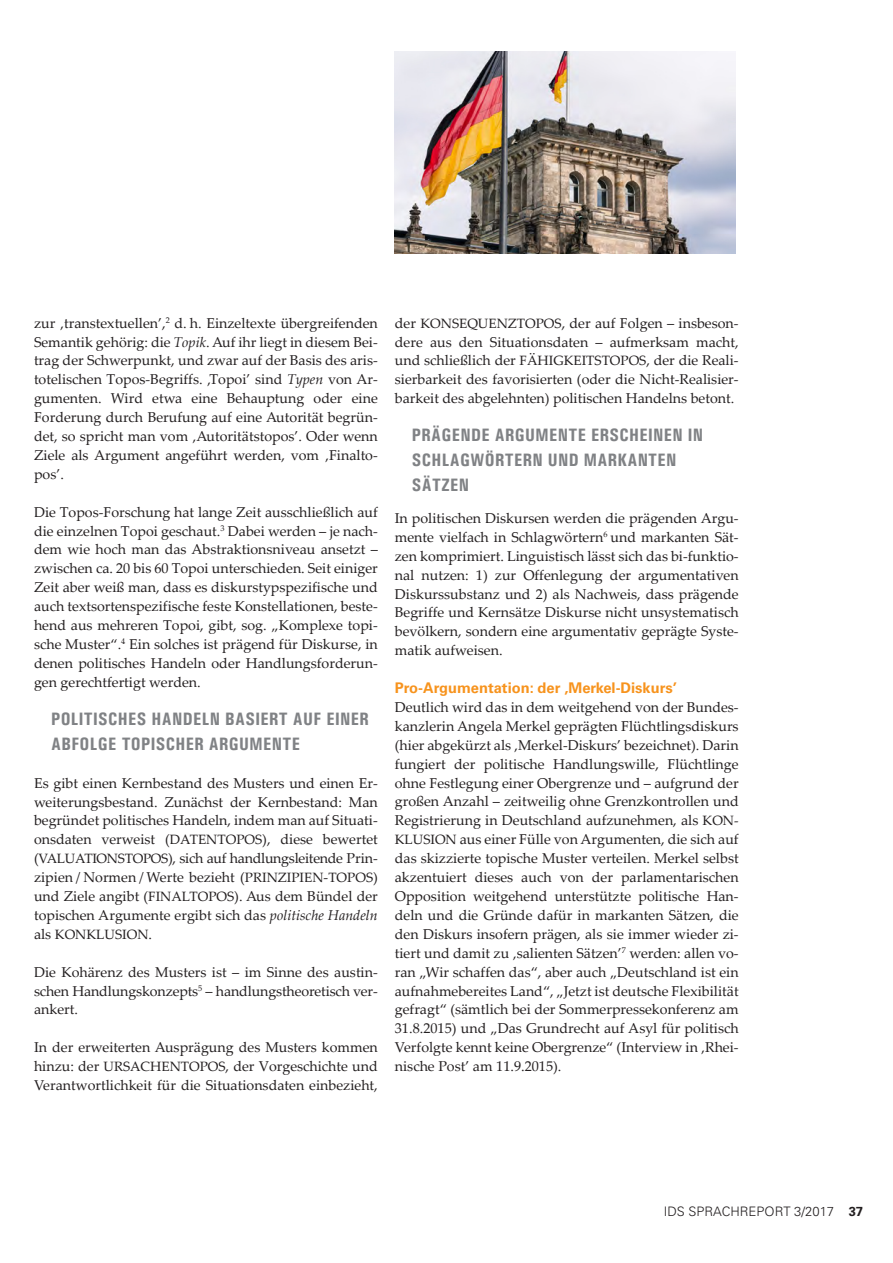
<style>
.page{position:relative;width:893px;height:1263px;background:#fff}
.page>*{position:absolute;margin:0;border:0;box-sizing:border-box;transform-origin:0 0}
.t1{font:700 condensed 18px/25.2px "Univers";letter-spacing:.02em;color:#808285}
.t2{font:700 14.7px "Univers LT Pro 65";color:#f7931d}
.t3{font:14.25px/18.9px "Palatino Linotype";color:#231f20;text-align:justify}
.t4{font:13.5px "Palatino Linotype";color:#231f20}
.t5{font:300 13.05px "Univers LT Pro 45";color:#231f20}
.s1{font-style:italic}
.s2{font-size:13.5px}
.s3{font-size:14.25px}
.s4{font-family:"Univers LT Pro 65";font-weight:700}
</style>
<div class="page">
<img style="left:395px;top:51px;width:341px;height:202px">
<p class="t3" style="left:34px;top:313px;width:345px">zur ‚transtextuellen’,<sup>2</sup> d. h. Einzeltexte übergreifenden Semantik gehörig: die <span class="s1">Topik</span>. Auf ihr liegt in diesem Bei&shy;trag der Schwerpunkt, und zwar auf der Basis des aris&shy;totelischen Topos-Begriffs. ‚Topoi’ sind <span class="s1">Typen</span> von Ar&shy;gumenten. Wird etwa eine Behauptung oder eine Forderung durch Berufung auf eine Autorität begrün&shy;det, so spricht man vom ‚Autoritätstopos’. Oder wenn Ziele als Argument angeführt werden, vom ‚Finalto&shy;pos’.</p>
<p class="t3" style="left:34px;top:502px;width:345px">Die Topos-Forschung hat lange Zeit ausschließlich auf die einzelnen Topoi geschaut.<sup>3</sup> Dabei werden – je nach&shy;dem wie hoch man das Abstraktionsniveau ansetzt – zwischen ca. 20 bis 60 Topoi unterschieden. Seit einiger Zeit aber weiß man, dass es diskurstypspezifische und auch textsortenspezifische feste Konstellationen, beste&shy;hend aus mehreren Topoi, gibt, sog. „Komplexe topi&shy;sche Muster“.<sup>4</sup> Ein solches ist prägend für Diskurse, in denen politisches Handeln oder Handlungsforderun&shy;gen gerechtfertigt werden.</p>
<p class="t1" style="left:51px;top:706px;width:319px">POLITISCHES HANDELN BASIERT AUF EINER<br>ABFOLGE TOPISCHER ARGUMENTE</p>
<p class="t3" style="left:34px;top:773px;width:345px">Es gibt einen Kernbestand des Musters und einen Er&shy;weiterungsbestand. Zunächst der Kernbestand: Man begründet politisches Handeln, indem man auf Situati&shy;onsdaten verweist (<span class="s2">DATENTOPOS</span>), diese bewertet (<span class="s2">VALUATIONSTOPOS</span>), sich auf handlungsleitende Prin&shy;zipien / Normen / Werte bezieht (<span class="s2">PRINZIPIEN</span>-<span class="s2">TOPOS</span>) und Ziele angibt (<span class="s2">FINALTOPOS</span>). Aus dem Bündel der topischen Argumente ergibt sich das <span class="s1">politische Handeln</span></p>
<p class="t4" style="left:34px;top:925px;width:120px"><span class="s3">als</span> KONKLUSION<span class="s3">.</span></p>
<p class="t3" style="left:34px;top:962px;width:345px">Die Kohärenz des Musters ist – im Sinne des austin&shy;schen Handlungskonzepts<sup>5</sup> – handlungstheoretisch ver&shy;ankert.</p>
<p class="t3" style="left:34px;top:1037px;width:345px">In der erweiterten Ausprägung des Musters kommen hinzu: der <span class="s2">URSACHENTOPOS</span>, der Vorgeschichte und Verantwortlichkeit für die Situationsdaten einbezieht,</p>
<p class="t3" style="left:395px;top:313px;width:345px">der <span class="s2">KONSEQUENZTOPOS</span>, der auf Folgen – insbeson&shy;dere aus den Situationsdaten – aufmerksam macht, und schließlich der <span class="s2">FÄHIGKEITSTOPOS</span>, der die Reali&shy;sierbarkeit des favorisierten (oder die Nicht-Realisier&shy;barkeit des abgelehnten) politischen Handelns betont.</p>
<p class="t1" style="left:412px;top:422px;width:293px">PRÄGENDE ARGUMENTE ERSCHEINEN IN<br>SCHLAGWÖRTERN UND MARKANTEN<br>SÄTZEN</p>
<p class="t3" style="left:395px;top:508px;width:345px">In politischen Diskursen werden die prägenden Argu&shy;mente vielfach in Schlagwörtern<sup>6</sup> und markanten Sät&shy;zen komprimiert. Linguistisch lässt sich das bi-funktio&shy;nal nutzen: 1) zur Offenlegung der argumentativen Diskurssubstanz und 2) als Nachweis, dass prägende Begriffe und Kernsätze Diskurse nicht unsystematisch bevölkern, sondern eine argumentativ geprägte Syste&shy;matik aufweisen.</p>
<p class="t2" style="left:395px;top:679px;width:284px">Pro-Argumentation: der ‚Merkel-Diskurs’</p>
<p class="t3" style="left:395px;top:697px;width:345px">Deutlich wird das in dem weitgehend von der Bundes&shy;kanzlerin Angela Merkel geprägten Flüchtlingsdiskurs (hier abgekürzt als ‚Merkel-Diskurs’ bezeichnet). Darin fungiert der politische Handlungswille, Flüchtlinge ohne Festlegung einer Obergrenze und – aufgrund der großen Anzahl – zeitweilig ohne Grenzkontrollen und Registrierung in Deutschland aufzunehmen, als <span class="s2">KON-KLUSION</span> aus einer Fülle von Argumenten, die sich auf das skizzierte topische Muster verteilen. Merkel selbst akzentuiert dieses auch von der parlamentarischen Opposition weitgehend unterstützte politische Han&shy;deln und die Gründe dafür in markanten Sätzen, die den Diskurs insofern prägen, als sie immer wieder zi&shy;tiert und damit zu ‚salienten Sätzen’<sup>7</sup> werden: allen vo&shy;ran „Wir schaffen das“, aber auch „Deutschland ist ein aufnahmebereites Land“, „Jetzt ist deutsche Flexibilität gefragt“ (sämtlich bei der Sommerpressekonferenz am 31.8.2015) und „Das Grundrecht auf Asyl für politisch Verfolgte kennt keine Obergrenze“ (Interview in ‚Rhei&shy;nische Post’ am 11.9.2015).</p>
<p class="t5" style="left:664px;top:1203px;width:201px">IDS SPRACHREPORT 3/2017 <span class="s4">37</span></p>
</div>
